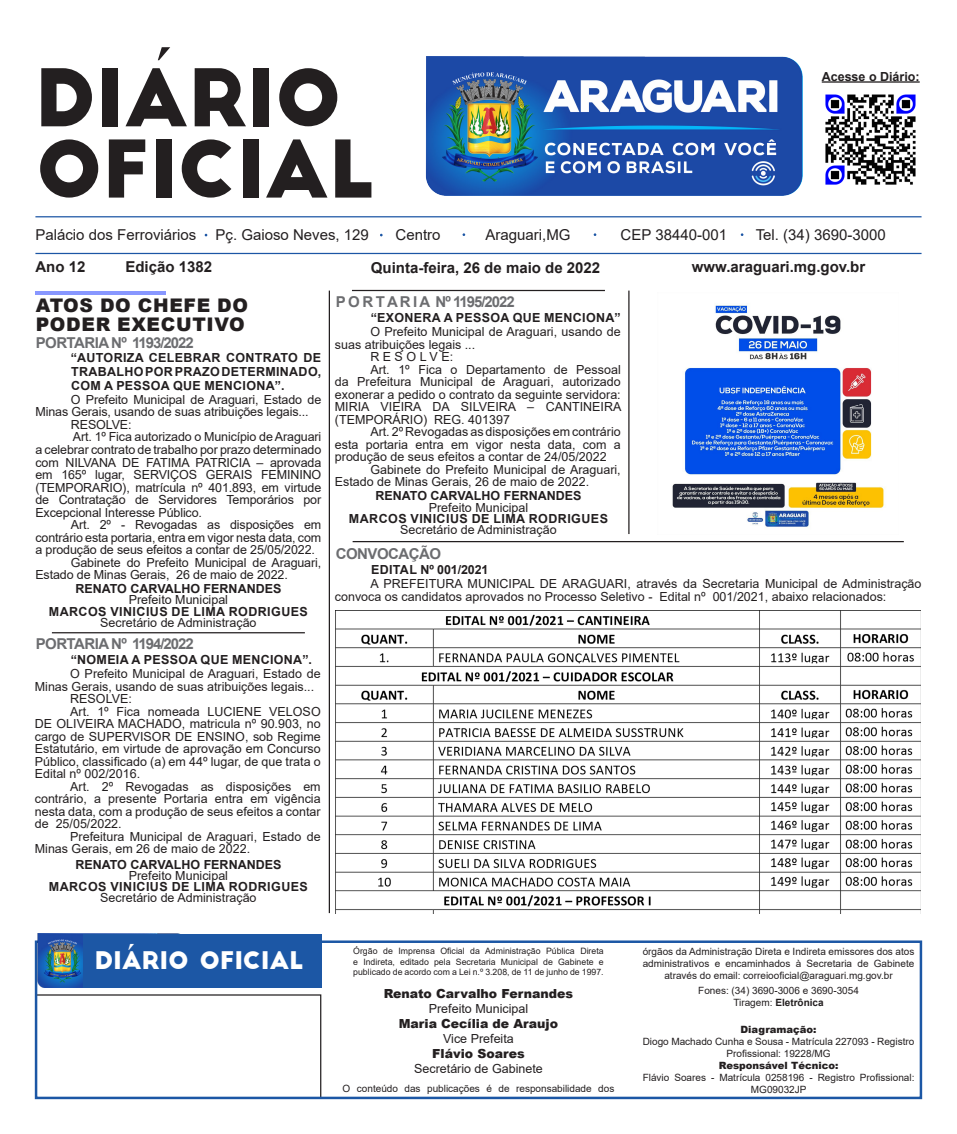
<style>
.page{position:relative;width:957px;height:1134px;background:#fff}
.page>*{position:absolute;margin:0;border:0;box-sizing:border-box;transform-origin:0 0}
.t1{font:77.5px "Big John";color:#231f20}
.t2{font:77.5px "Times New Roman";color:#231f20}
.t3{font:35px "Times New Roman";color:#fff}
.t4{font:23.75px "Big John";color:#fff}
.t5{font:900 18.75px/18.8px "Arial";letter-spacing:.035em;color:#231f20}
.t6{font:15px "Arial";color:#231f20}
.t7{font:700 15px "Arial";color:#231f20}
.t8{font:700 15px "Arial";letter-spacing:-.05em;color:#6c6d70}
.t9{font:700 15px "Arial";letter-spacing:-.07em;color:#6c6d70}
.t10{font:12.5px/12.5px "Arial";color:#231f20}
.t11{font:700 12.5px/13.8px "Arial";letter-spacing:.025em;color:#231f20;text-align:justify}
.t12{font:700 12.5px "Arial";color:#231f20}
.t13{font:900 12.5px "Arial";color:#231f20}
.t14{font:700 12.5px "Arial";letter-spacing:-.01em;color:#231f20}
.t15{font:10px/12px "Arial";color:#231f20;text-align:center}
.t16{font:900 10px "Arial";color:#231f20}
.t17{font:700 10px "Arial";color:#231f20}
.t18{font:8.75px/10.5px "Arial";color:#231f20;text-align:justify}
.s1{font-weight:400}
</style>
<div class="page">
<hr style="left:35px;top:216px;width:886px;height:1px;background:#1c56a5">
<hr style="left:35px;top:253px;width:886px;height:1px;background:#1c56a5">
<img style="left:425px;top:57px;width:377px;height:138px">
<div style="left:35px;top:940px;width:887px;height:159px;border:2px solid #1c57a5"></div>
<img style="left:35px;top:934px;width:48px;height:54px">
<div style="left:83px;top:934px;width:238px;height:54px;background:#1c57a5"></div>
<hr style="left:821px;top:81px;width:98px;height:2px;background:#231f20">
<img style="left:825px;top:94px;width:91px;height:91px">
<hr style="left:329px;top:291px;width:1px;height:622px;background:#231f20">
<hr style="left:628px;top:291px;width:1px;height:243px;background:#231f20">
<hr style="left:35px;top:291px;width:131px;height:3px;background:#02f">
<hr style="left:52px;top:632px;width:253px;height:1px;background:#231f20">
<hr style="left:352px;top:290px;width:253px;height:1px;background:#231f20">
<hr style="left:353px;top:541px;width:551px;height:1px;background:#231f20">
<img style="left:336px;top:610px;width:584px;height:303px">
<img style="left:672px;top:305px;width:212px;height:223px">
<p class="t2" style="left:149px;top:19px;width:27px">´</p>
<p class="t1" style="left:35px;top:63px;width:308px">DIARIO</p>
<p class="t1" style="left:35px;top:134px;width:342px">OFICIAL</p>
<p class="t12" style="left:821px;top:67px;width:99px">Acesse o Diário:</p>
<p class="t6" style="left:35px;top:225px;width:162px">Palácio dos Ferroviários</p>
<p class="t6" style="left:215px;top:225px;width:155px">Pç. Gaioso Neves, 129</p>
<p class="t6" style="left:395px;top:225px;width:47px">Centro</p>
<p class="t6" style="left:485px;top:225px;width:87px">Araguari,MG</p>
<p class="t6" style="left:620px;top:225px;width:108px">CEP 38440-001</p>
<p class="t6" style="left:755px;top:225px;width:132px">Tel. (34) 3690-3000</p>
<p class="t7" style="left:692px;top:256px;width:175px">www.araguari.mg.gov.br</p>
<p class="t7" style="left:35px;top:256px;width:52px">Ano 12</p>
<p class="t7" style="left:125px;top:256px;width:88px">Edição 1382</p>
<p class="t7" style="left:371px;top:257px;width:231px">Quinta-feira, 26 de maio de 2022</p>
<p class="t5" style="left:36px;top:296px;width:214px">ATOS DO CHEFE DO<br>PODER EXECUTIVO</p>
<p class="t8" style="left:36px;top:332px;width:159px">PORTARIA Nº 1193/2022</p>
<p class="t11" style="left:71px;top:351px;width:252px">“AUTORIZA CELEBRAR CONTRATO DE TRABALHO POR PRAZO DETERMINADO, COM A PESSOA QUE MENCIONA”.</p>
<p class="t10" style="left:35px;top:393px;width:287px;text-indent:35px">O Prefeito Municipal de Araguari, Estado de<br>Minas Gerais, usando de suas atribuições legais...</p>
<p class="t10" style="left:71px;top:418px;width:62px">RESOLVE:</p>
<p class="t10" style="left:35px;top:431px;width:287px;text-align:justify;text-indent:38px">Art. 1º Fica autorizado o Município de Araguari a celebrar contrato de trabalho por prazo determinado com NILVANA DE FATIMA PATRICIA – aprovada em 165º lugar, SERVIÇOS GERAIS FEMININO (TEMPORARIO), matrícula nº 401.893, em virtude de Contratação de Servidores Temporários por Excepcional Interesse Público.</p>
<p class="t10" style="left:35px;top:518px;width:287px;text-align:justify;text-indent:35px">Art. 2º - Revogadas as disposições em contrário esta portaria, entra em vigor nesta data, com a produção de seus efeitos a contar de 25/05/2022.</p>
<p class="t10" style="left:35px;top:556px;width:287px;text-indent:35px">Gabinete do Prefeito Municipal de Araguari,<br>Estado de Minas Gerais, 26 de maio de 2022.</p>
<p class="t12" style="left:75px;top:580px;width:208px">RENATO CARVALHO FERNANDES</p>
<p class="t10" style="left:129px;top:594px;width:101px">Prefeito Municipal</p>
<p class="t11" style="left:49px;top:604px;width:261px">MARCOS VINICIUS DE LIMA RODRIGUES</p>
<p class="t10" style="left:100px;top:616px;width:158px">Secretário de Administração</p>
<p class="t8" style="left:36px;top:633px;width:159px">PORTARIA Nº 1194/2022</p>
<p class="t11" style="left:71px;top:653px;width:243px">“NOMEIA A PESSOA QUE MENCIONA”.</p>
<p class="t10" style="left:35px;top:668px;width:287px;text-indent:35px">O Prefeito Municipal de Araguari, Estado de<br>Minas Gerais, usando de suas atribuições legais...</p>
<p class="t10" style="left:70px;top:693px;width:63px">RESOLVE:</p>
<p class="t10" style="left:35px;top:705px;width:287px;text-align:justify;text-indent:35px">Art. 1º Fica nomeada LUCIENE VELOSO DE OLIVEIRA MACHADO, matricula nº 90.903, no cargo de SUPERVISOR DE ENSINO, sob Regime Estatutário, em virtude de aprovação em Concurso Público, classificado (a) em 44º lugar, de que trata o Edital nº 002/2016.</p>
<p class="t10" style="left:35px;top:780px;width:287px;text-align:justify;text-indent:35px">Art. 2º Revogadas as disposições em contrário, a presente Portaria entra em vigência nesta data, com a produção de seus efeitos a contar de 25/05/2022.</p>
<p class="t10" style="left:35px;top:830px;width:287px;text-indent:35px">Prefeitura Municipal de Araguari, Estado de<br>Minas Gerais, em 26 de maio de 2022.</p>
<p class="t12" style="left:75px;top:855px;width:208px">RENATO CARVALHO FERNANDES</p>
<p class="t10" style="left:129px;top:869px;width:101px">Prefeito Municipal</p>
<p class="t11" style="left:49px;top:880px;width:261px">MARCOS VINICIUS DE LIMA RODRIGUES</p>
<p class="t10" style="left:100px;top:892px;width:158px">Secretário de Administração</p>
<p class="t9" style="left:336px;top:291px;width:180px">P O R T A R I A Nº 1195/2022</p>
<p class="t11" style="left:371px;top:311px;width:251px">“EXONERA A PESSOA QUE MENCIONA”</p>
<p class="t10" style="left:335px;top:325px;width:287px;text-indent:35px">O Prefeito Municipal de Araguari, usando de suas atribuições legais ...</p>
<p class="t10" style="left:370px;top:350px;width:84px">R E S O L V E:</p>
<p class="t10" style="left:335px;top:363px;width:288px;text-align:justify;text-indent:35px">Art. 1º Fica o Departamento de Pessoal da Prefeitura Municipal de Araguari, autorizado exonerar a pedido o contrato da seguinte servidora:<br>MIRIA VIEIRA DA SILVEIRA – CANTINEIRA (TEMPORÁRIO) REG. 401397</p>
<p class="t10" style="left:335px;top:425px;width:287px;text-align:justify;text-indent:35px">Art. 2º Revogadas as disposições em contrário esta portaria entra em vigor nesta data, com a produção de seus efeitos a contar de 24/05/2022</p>
<p class="t10" style="left:335px;top:463px;width:287px;text-indent:35px">Gabinete do Prefeito Municipal de Araguari,<br>Estado de Minas Gerais, 26 de maio de 2022.</p>
<p class="t12" style="left:375px;top:487px;width:208px">RENATO CARVALHO FERNANDES</p>
<p class="t10" style="left:429px;top:501px;width:101px">Prefeito Municipal</p>
<p class="t11" style="left:349px;top:512px;width:261px">MARCOS VINICIUS DE LIMA RODRIGUES</p>
<p class="t10" style="left:400px;top:523px;width:158px">Secretário de Administração</p>
<p class="t8" style="left:336px;top:543px;width:107px">CONVOCAÇÃO</p>
<p class="t14" style="left:371px;top:561px;width:119px">EDITAL Nº 001/2021</p>
<p class="t10" style="left:335px;top:578px;width:588px;text-indent:35px">A PREFEITURA MUNICIPAL DE ARAGUARI, através da Secretaria Municipal de Administração convoca os candidatos aprovados no Processo Seletivo - Edital nº 001/2021, abaixo relacionados:</p>
<p class="t3" style="left:125px;top:931px;width:13px">´</p>
<p class="t4" style="left:95px;top:950px;width:211px">DIARIO OFICIAL</p>
<p class="t18" style="left:353px;top:946px;width:252px">Órgão de Imprensa Oficial da Administração Pública Direta e Indireta, editado pela Secretaria Municipal de Gabinete e publicado de acordo com a Lei n.º 3.208, de 11 de junho de 1997.</p>
<p class="t13" style="left:384px;top:984px;width:191px">Renato Carvalho Fernandes</p>
<p class="t10" style="left:429px;top:1002px;width:101px">Prefeito Municipal</p>
<p class="t13" style="left:399px;top:1014px;width:161px">Maria Cecília de Araujo</p>
<p class="t10" style="left:443px;top:1032px;width:72px">Vice Prefeita</p>
<p class="t13" style="left:432px;top:1044px;width:94px">Flávio Soares</p>
<p class="t10" style="left:414px;top:1062px;width:130px">Secretário de Gabinete</p>
<p class="t15" style="left:343px;top:1083px;width:273px">O conteúdo das publicações é de responsabilidade dos</p>
<p class="t15" style="left:643px;top:946px;width:273px">órgãos da Administração Direta e Indireta emissores dos atos administrativos e encaminhados à Secretaria de Gabinete através do email: correiooficial@araguari.mg.gov.br</p>
<p class="t15" style="left:698px;top:985px;width:162px">Fones: (34) 3690-3006 e 3690-3054</p>
<p class="t17" style="left:733px;top:996px;width:92px"><span class="s1">Tiragem:</span> Eletrônica</p>
<p class="t16" style="left:740px;top:1022px;width:78px">Diagramação:</p>
<p class="t15" style="left:643px;top:1036px;width:273px">Diogo Machado Cunha e Sousa - Matrícula 227093 - Registro<br>Profissional: 19228/MG</p>
<p class="t16" style="left:719px;top:1058px;width:121px">Responsável Técnico:</p>
<p class="t15" style="left:643px;top:1072px;width:273px">Flávio Soares - Matrícula 0258196 - Registro Profissional:<br>MG09032JP</p>
</div>
